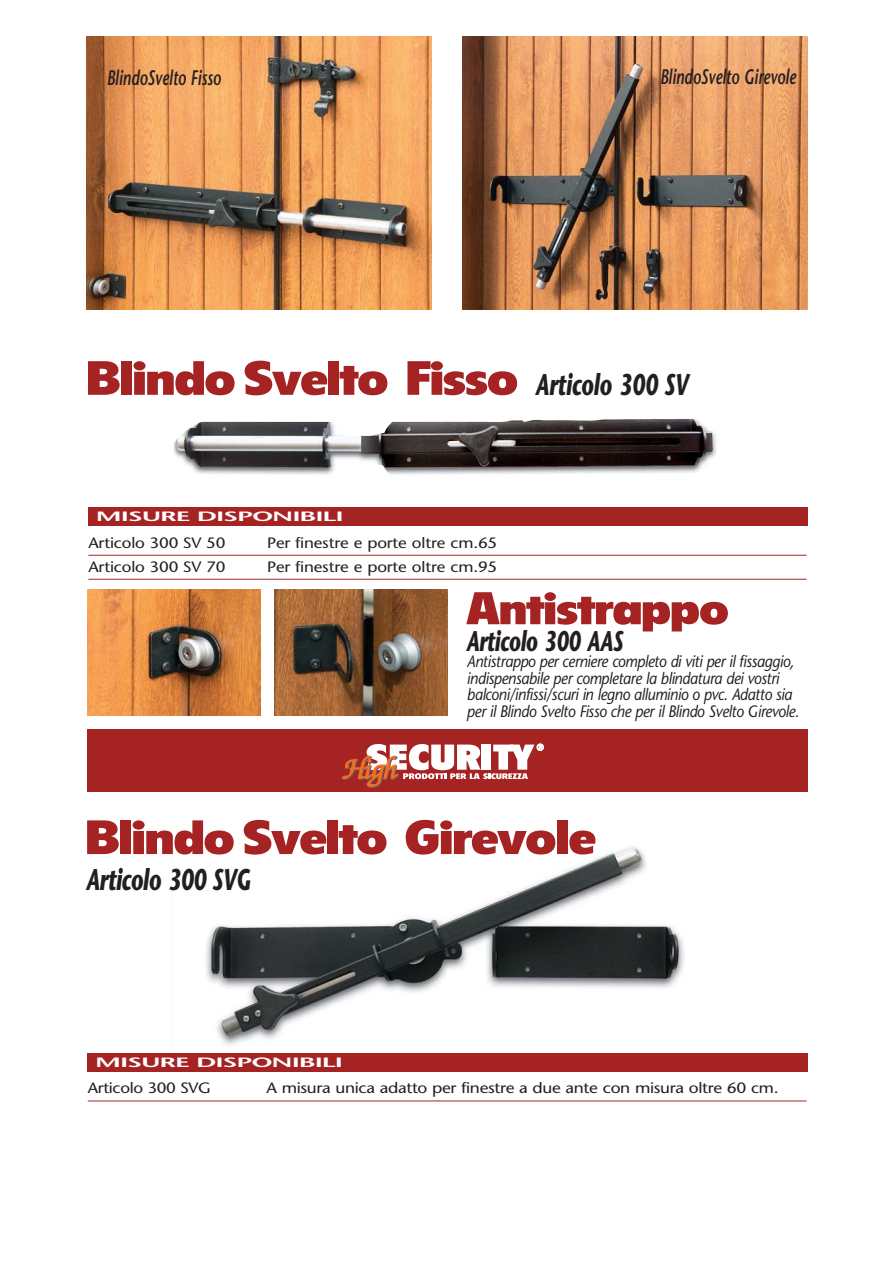
<style>
.page{position:relative;width:893px;height:1263px;background:#fff}
.page>*{position:absolute;margin:0;border:0;box-sizing:border-box;transform-origin:0 0}
.t1{font:900 condensed 47.25px "Flyer";letter-spacing:-.03em;color:#a52423;scale:1.3 1}
.t2{font:900 condensed 45px "Flyer";letter-spacing:-.025em;color:#a52423;scale:1.3 1}
.t3{font:italic 700 30px "Stone Sans";letter-spacing:-.02em;color:#231f20;scale:.7 1}
.t4{font:italic 700 28.5px "Stone Sans";letter-spacing:-.02em;color:#231f20;scale:.7 1}
.t5{font:italic 600 21px "Stone Sans";color:#231f20;scale:.7 1}
.t6{font:italic 16.5px/16.5px "Stone Sans";letter-spacing:-.025em;color:#231f20;scale:.9 1}
.t7{font:15px "Stone Sans";letter-spacing:-.01em;color:#231f20;scale:1.13 1}
.t8{font:15px "Stone Sans";letter-spacing:-.01em;color:#231f20;scale:1.15 1}
.t9{font:600 13.5px "Stone Sans";letter-spacing:-.04em;color:#fff;scale:2 1}
.s1{font-family:"Stone Sans";font-weight:700;font-style:italic;font-stretch:normal;font-size:30px;color:#231f20}
</style>
<div class="page">
<img style="left:206px;top:847px;width:478px;height:198px">
<img style="left:174px;top:419px;width:542px;height:56px">
<div style="left:88px;top:507px;width:720px;height:19px;background:#a52423"></div>
<hr style="left:88px;top:555px;width:718px;height:1px;background:#a52423">
<hr style="left:88px;top:579px;width:718px;height:1px;background:#a52423">
<img style="left:87px;top:37px;width:344px;height:272px">
<div style="left:88px;top:729px;width:720px;height:63px;background:#a52423"></div>
<svg style="left:341px;top:744px;width:202px;height:44px"></svg>
<img style="left:462px;top:37px;width:345px;height:272px">
<div style="left:88px;top:1053px;width:720px;height:19px;background:#a52423"></div>
<hr style="left:88px;top:1101px;width:718px;height:1px;background:#a52423">
<img style="left:88px;top:590px;width:172px;height:126px">
<img style="left:275px;top:590px;width:172px;height:126px">
<p class="t5" style="left:107px;top:70px;width:165px">BlindoSvelto Fisso</p>
<p class="t5" style="left:660px;top:69px;width:195px">BlindoSvelto Girevole</p>
<h1 class="t1" style="left:86px;top:361px;width:465px">BlindoSvelto Fisso <span class="s1">Articolo 300 SV</span></h1>
<p class="t9" style="left:96px;top:511px;width:125px">MISURE DISPONIBILI</p>
<p class="t7" style="left:88px;top:537px;width:123px">Articolo 300 SV 50</p>
<p class="t7" style="left:267px;top:537px;width:205px">Per finestre e porte oltre cm.65</p>
<p class="t7" style="left:88px;top:561px;width:123px">Articolo 300 SV 70</p>
<p class="t7" style="left:267px;top:561px;width:205px">Per finestre e porte oltre cm.95</p>
<h2 class="t2" style="left:466px;top:592px;width:204px">Antistrappo</h2>
<h3 class="t4" style="left:466px;top:630px;width:225px">Articolo 300 AAS</h3>
<p class="t6" style="left:467px;top:655px;width:371px">Antistrappo per cerniere completo di viti per il fissaggio, indispensabile per completare la blindatura dei vostri balconi/infissi/scuri in legno alluminio o pvc. Adatto sia per il Blindo Svelto Fisso che per il Blindo Svelto Girevole.</p>
<h1 class="t1" style="left:85px;top:820px;width:395px">BlindoSvelto Girevole</h1>
<h3 class="t3" style="left:86px;top:868px;width:237px">Articolo 300 SVG</h3>
<p class="t9" style="left:95px;top:1057px;width:125px">MISURE DISPONIBILI</p>
<p class="t7" style="left:88px;top:1081px;width:110px">Articolo 300 SVG</p>
<p class="t8" style="left:266px;top:1081px;width:447px">A misura unica adatto per finestre a due ante con misura oltre 60 cm.</p>
</div>
